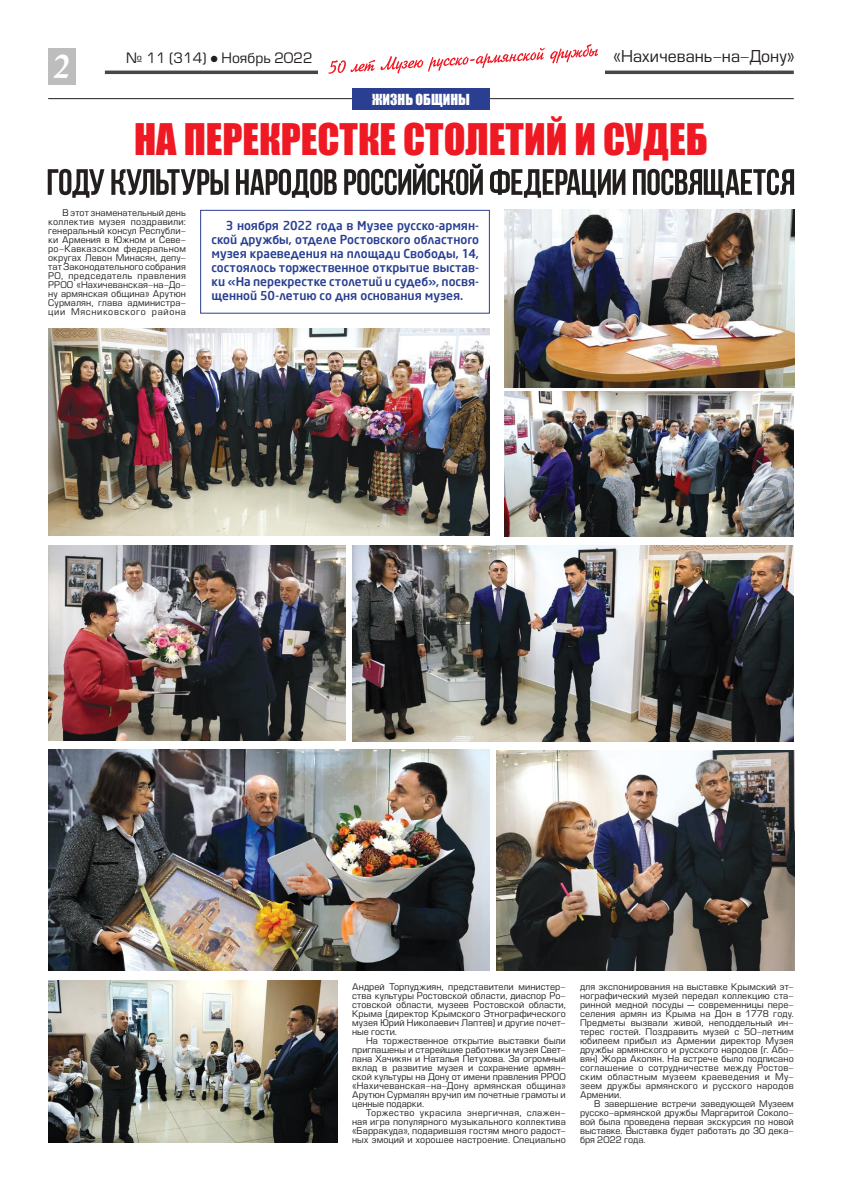
<style>
.page{position:relative;width:842px;height:1191px;background:#fff}
.page>*{position:absolute;margin:0;border:0;box-sizing:border-box;transform-origin:0 0}
.t1{font:40px "Impact";color:#ef1923}
.t2{font:700 35px "Garamond";color:#fff}
.t3{font:16px "Europe";color:#241f1f}
.t4{font:14px "Europe";color:#241f1f}
.t5{font:14px "Impact";color:#fff}
.t6{font:500 12px/14px "Neo Sans Cyr";color:#2a3f91;text-align:justify}
.t7{font:9px/9px "Europe";letter-spacing:.01em;color:#241f1f;text-align:justify}
</style>
<div class="page">
<div style="left:48px;top:48px;width:28px;height:37px;background:#bdbdbe"></div>
<hr style="left:105px;top:71px;width:689px;height:3px;background:#4a4647">
<hr style="left:48px;top:98px;width:746px;height:1px;background:#241f1f">
<div style="left:352px;top:88px;width:138px;height:22px;background:#2a3f91"></div>
<div style="left:200px;top:210px;width:290px;height:104px;background:#fff;border:1px solid #2a3f91"></div>
<img style="left:48px;top:328px;width:442px;height:207px">
<img style="left:48px;top:749px;width:442px;height:222px">
<img style="left:504px;top:210px;width:290px;height:177px">
<img style="left:48px;top:545px;width:298px;height:195px">
<img style="left:352px;top:545px;width:441px;height:196px">
<img style="left:504px;top:391px;width:290px;height:145px">
<img style="left:48px;top:980px;width:290px;height:162px">
<img style="left:497px;top:750px;width:297px;height:220px">
<div style="left:318px;top:49px;width:287px;height:29px;background:#fff"></div>
<svg style="left:328px;top:44px;width:270px;height:30px"></svg>
<svg style="left:48px;top:164px;width:746px;height:34px"></svg>
<h2 class="t2" style="left:53px;top:44px;width:19px">2</h2>
<h3 class="t4" style="left:126px;top:50px;width:188px">№ 11 (314) ● Ноябрь 2022</h3>
<h3 class="t3" style="left:613px;top:48px;width:183px">«Нахичевань-на-Дону»</h3>
<h3 class="t5" style="left:372px;top:88px;width:99px">ЖИЗНЬ ОБЩИНЫ</h3>
<h1 class="t1" style="left:134px;top:108px;width:575px">НА ПЕРЕКРЕСТКЕ СТОЛЕТИЙ И СУДЕБ</h1>
<p class="t7" style="left:48px;top:208px;width:139px;text-indent:14px">В этот знаменательный день коллектив музея поздравили: генеральный консул Республи&shy;ки Армения в Южном и Севе&shy;ро-Кавказском федеральном округах Левон Минасян, депу&shy;тат Законодательного собрания РО, председатель правления РРОО «Нахичеванская-на-До&shy;ну армянская община» Арутюн Сурмалян, глава администра&shy;ции Мясниковского района</p>
<p class="t6" style="left:211px;top:219px;width:269px;text-indent:14px">3 ноября 2022 года в Музее русско-армян&shy;ской дружбы, отделе Ростовского областного музея краеведения на площади Свободы, 14, состоялось торжественное открытие выстав&shy;ки «На перекрестке столетий и судеб», посвя&shy;щенной 50-летию со дня основания музея.</p>
<p class="t7" style="left:352px;top:982px;width:215px">Андрей Торпуджиян, представители министер&shy;ства культуры Ростовской области, диаспор Ро&shy;стовской области, музеев Ростовской области, Крыма (директор Крымского Этнографического музея Юрий Николаевич Лаптев) и другие почет&shy;ные гости.</p>
<p class="t7" style="left:352px;top:1036px;width:215px;text-indent:14px">На торжественное открытие выставки были приглашены и старейшие работники музея Свет&shy;лана Хачикян и Наталья Петухова. За огромный вклад в развитие музея и сохранение армян&shy;ской культуры на Дону от имени правления РРОО «Нахичеванская-на-Дону армянская община» Арутюн Сурмалян вручил им почетные грамоты и ценные подарки.</p>
<p class="t7" style="left:352px;top:1108px;width:215px;text-indent:14px">Торжество украсила энергичная, слажен&shy;ная игра популярного музыкального коллектива «Барракуда», подарившая гостям много радост&shy;ных эмоций и хорошее настроение. Специально</p>
<p class="t7" style="left:580px;top:982px;width:215px">для экспонирования на выставке Крымский эт&shy;нографический музей передал коллекцию ста&shy;ринной медной посуды — современницы пере&shy;селения армян из Крыма на Дон в 1778 году.<br>Предметы вызвали живой, неподдельный ин&shy;терес гостей. Поздравить музей с 50-летним юбилеем прибыл из Армении директор Музея дружбы армянского и русского народов (г. Або&shy;вян) Жора Акопян. На встрече было подписано соглашение о сотрудничестве между Ростов&shy;ским областным музеем краеведения и Му&shy;зеем дружбы армянского и русского народов Армении.</p>
<p class="t7" style="left:580px;top:1099px;width:215px;text-indent:14px">В завершение встречи заведующей Музеем русско-армянской дружбы Маргаритой Соколо&shy;вой была проведена первая экскурсия по новой выставке. Выставка будет работать до 30 дека&shy;бря 2022 года.</p>
</div>
